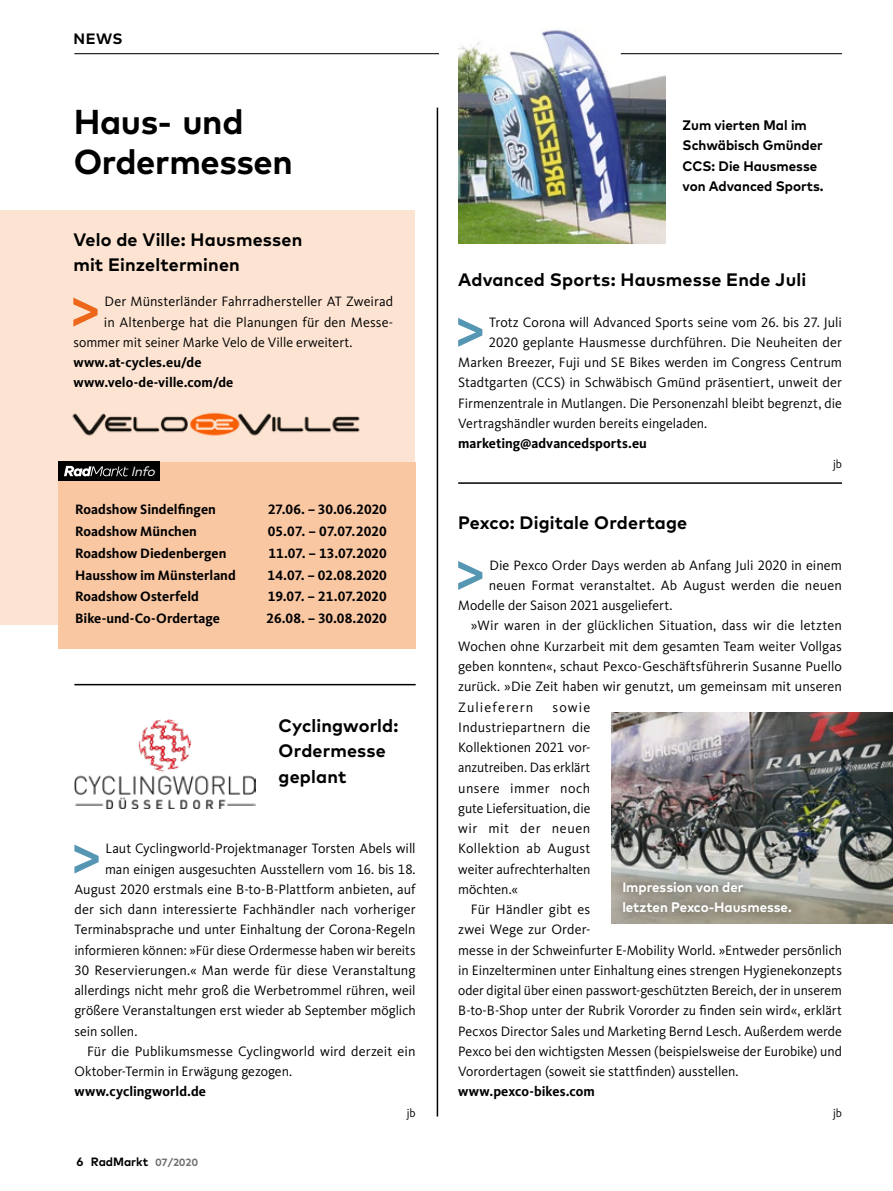
<style>
.page{position:relative;width:893px;height:1191px;background:#fff}
.page>*{position:absolute;margin:0;border:0;box-sizing:border-box;transform-origin:0 0}
.t1{font:700 34.5px/39.3px "Mark OT";letter-spacing:-.01em;color:#000}
.t2{font:700 18px/25.5px "Mark OT";letter-spacing:.01em;color:#000}
.t3{font:700 15px "Mark OT";color:#000}
.t4{font:14.1px/20.2px "Kievit OT";color:#000;text-align:justify}
.t5{font:700 14.1px/20.2px "Kievit OT";letter-spacing:.005em;color:#000}
.t6{font:14.1px "Kievit OT";color:#000;scale:.96 1}
.t7{font:14.1px "Kievit OT";letter-spacing:.075em;color:#000}
.t8{font:700 13.8px/20.2px "Mark OT";color:#000}
.t9{font:700 13.8px/20.2px "Mark OT";color:#fff}
.t10{font:italic 13.35px "Mark OT";color:#fff}
.t11{font:700 12px "Mark OT";color:#000}
.t12{font:12px "Kievit OT";color:#000}
.s1{font-size:10.5px;color:#706f6f}
</style>
<div class="page">
<div style="left:0;top:210px;width:415px;height:414px;background:#fde4d2"></div>
<hr style="left:437px;top:108px;width:1px;height:1008px;background:#000">
<svg style="left:73px;top:297px;width:25px;height:29px"></svg>
<img style="left:72px;top:412px;width:288px;height:24px">
<div style="left:58px;top:462px;width:358px;height:186px;background:#fac7a3"></div>
<div style="left:58px;top:462px;width:101px;height:19px;background:#000"></div>
<svg style="left:64px;top:466px;width:64px;height:10px"></svg>
<svg style="left:458px;top:318px;width:24px;height:29px"></svg>
<hr style="left:74px;top:684px;width:342px;height:1px;background:#000">
<hr style="left:458px;top:482px;width:384px;height:2px;background:#000">
<img style="left:458px;top:30px;width:208px;height:213px">
<svg style="left:74px;top:844px;width:25px;height:29px"></svg>
<img style="left:612px;top:712px;width:281px;height:211px">
<svg style="left:458px;top:561px;width:24px;height:29px"></svg>
<img style="left:75px;top:719px;width:180px;height:89px">
<hr style="left:74px;top:53px;width:365px;height:1px;background:#000">
<hr style="left:621px;top:53px;width:221px;height:1px;background:#000">
<div style="left:611px;top:870px;width:191px;height:54px;background:#000;opacity:.7"></div>
<hr style="left:892px;top:960px;width:1px;height:231px;background:#dceaf3">
<p class="t3" style="left:74px;top:29px;width:51px">NEWS</p>
<h1 class="t1" style="left:74px;top:101px;width:221px">Haus- und<br>Ordermessen</h1>
<p class="t2" style="left:73px;top:226px;width:230px">Velo de Ville: Hausmessen mit Einzelterminen</p>
<p class="t4" style="left:105px;top:291px;width:290px">Der Münsterländer Fahrradhersteller AT Zweirad</p>
<p class="t4" style="left:104px;top:312px;width:289px">in Altenberge hat die Planungen für den Messe-</p>
<p class="t4" style="left:73px;top:332px;width:281px">sommer mit seiner Marke Velo de Ville erweitert.</p>
<p class="t5" style="left:73px;top:352px;width:161px">www.at-cycles.eu/de www.velo-de-ville.com/de</p>
<p class="t10" style="left:131px;top:463px;width:29px">Info</p>
<p class="t5" style="left:75px;top:499px;width:142px">Roadshow Sindelfingen</p>
<p class="t5" style="left:268px;top:499px;width:120px">27.06. – 30.06.2020</p>
<p class="t5" style="left:75px;top:521px;width:123px">Roadshow München</p>
<p class="t5" style="left:268px;top:521px;width:121px">05.07. – 07.07.2020</p>
<p class="t5" style="left:75px;top:543px;width:153px">Roadshow Diedenbergen</p>
<p class="t5" style="left:268px;top:543px;width:120px">11.07. – 13.07.2020</p>
<p class="t5" style="left:75px;top:565px;width:162px">Hausshow im Münsterland</p>
<p class="t5" style="left:268px;top:565px;width:121px">14.07. – 02.08.2020</p>
<p class="t5" style="left:75px;top:586px;width:125px">Roadshow Osterfeld</p>
<p class="t5" style="left:268px;top:586px;width:121px">19.07. – 21.07.2020</p>
<p class="t5" style="left:75px;top:608px;width:146px">Bike-und-Co-Ordertage</p>
<p class="t5" style="left:267px;top:608px;width:122px">26.08. – 30.08.2020</p>
<p class="t2" style="left:279px;top:712px;width:122px">Cyclingworld:<br>Ordermesse geplant</p>
<p class="t4" style="left:105px;top:838px;width:312px">Laut Cyclingworld-Projektmanager Torsten Abels will</p>
<p class="t4" style="left:105px;top:858px;width:312px">man einigen ausgesuchten Ausstellern vom 16. bis 18.</p>
<p class="t4" style="left:74px;top:879px;width:343px">August 2020 erstmals eine B-to-B-Plattform anbieten, auf</p>
<p class="t4" style="left:74px;top:899px;width:343px">der sich dann interessierte Fachhändler nach vorheriger</p>
<p class="t4" style="left:74px;top:919px;width:343px">Terminabsprache und unter Einhaltung der Corona-Regeln</p>
<p class="t6" style="left:74px;top:941px;width:357px">informieren können: »Für diese Ordermesse haben wir bereits</p>
<p class="t4" style="left:74px;top:960px;width:343px">30 Reservierungen.« Man werde für diese Veranstaltung</p>
<p class="t4" style="left:74px;top:980px;width:343px">allerdings nicht mehr groß die Werbetrommel rühren, weil</p>
<p class="t4" style="left:74px;top:1000px;width:343px">größere Veranstaltungen erst wieder ab September möglich</p>
<p class="t4" style="left:74px;top:1020px;width:64px">sein sollen.</p>
<p class="t4" style="left:87px;top:1041px;width:330px">Für die Publikumsmesse Cyclingworld wird derzeit ein</p>
<p class="t4" style="left:74px;top:1061px;width:219px">Oktober-Termin in Erwägung gezogen.</p>
<p class="t5" style="left:74px;top:1081px;width:133px">www.cyclingworld.de</p>
<p class="t12" style="left:407px;top:1105px;width:10px">jb</p>
<p class="t11" style="left:77px;top:1153px;width:123px">6 RadMarkt <span class="s1">07/2020</span></p>
<p class="t8" style="left:683px;top:115px;width:142px">Zum vierten Mal im<br>Schwäbisch Gmünder<br>CCS: Die Hausmesse von Advanced Sports.</p>
<p class="t2" style="left:458px;top:266px;width:349px">Advanced Sports: Hausmesse Ende Juli</p>
<p class="t4" style="left:489px;top:312px;width:354px">Trotz Corona will Advanced Sports seine vom 26. bis 27. Juli</p>
<p class="t4" style="left:489px;top:332px;width:355px">2020 geplante Hausmesse durchführen. Die Neuheiten der</p>
<p class="t4" style="left:458px;top:352px;width:385px">Marken Breezer, Fuji und SE Bikes werden im Congress Centrum</p>
<p class="t4" style="left:458px;top:372px;width:385px">Stadtgarten (CCS) in Schwäbisch Gmünd präsentiert, unweit der</p>
<p class="t4" style="left:458px;top:393px;width:385px">Firmenzentrale in Mutlangen. Die Personenzahl bleibt begrenzt, die</p>
<p class="t4" style="left:458px;top:413px;width:251px">Vertragshändler wurden bereits eingeladen.</p>
<p class="t5" style="left:458px;top:433px;width:190px">marketing@advancedsports.eu</p>
<p class="t12" style="left:833px;top:457px;width:10px">jb</p>
<p class="t2" style="left:458px;top:509px;width:231px">Pexco: Digitale Ordertage</p>
<p class="t4" style="left:489px;top:555px;width:354px">Die Pexco Order Days werden ab Anfang Juli 2020 in einem</p>
<p class="t4" style="left:489px;top:575px;width:355px">neuen Format veranstaltet. Ab August werden die neuen</p>
<p class="t4" style="left:458px;top:595px;width:216px">Modelle der Saison 2021 ausgeliefert.</p>
<p class="t4" style="left:471px;top:615px;width:372px">»Wir waren in der glücklichen Situation, dass wir die letzten</p>
<p class="t4" style="left:458px;top:636px;width:385px">Wochen ohne Kurzarbeit mit dem gesamten Team weiter Vollgas</p>
<p class="t4" style="left:458px;top:656px;width:385px">geben konnten«, schaut Pexco-Geschäftsführerin Susanne Puello</p>
<p class="t4" style="left:458px;top:676px;width:385px">zurück. »Die Zeit haben wir genutzt, um gemeinsam mit unseren</p>
<p class="t7" style="left:458px;top:698px;width:77px">Zulieferern</p>
<p class="t4" style="left:458px;top:696px;width:134px;text-indent:94px">sowie Industriepartnern die Kollektionen 2021 vor&shy;anzutreiben. Das erklärt unsere immer noch gute Liefersituation, die wir mit der neuen Kollektion ab August weiter aufrechterhalten möchten.«</p>
<p class="t4" style="left:458px;top:899px;width:385px;text-align:left;text-indent:13px">Für Händler gibt es<br>zwei Wege zur Order-<br>messe in der Schweinfurter E-Mobility World. »Entweder persönlich in Einzelterminen unter Einhaltung eines strengen Hygienekonzepts oder digital über einen passwort-geschützten Bereich, der in unserem B-to-B-Shop unter der Rubrik Vororder zu finden sein wird«, erklärt Pecxos Director Sales und Marketing Bernd Lesch. Außerdem werde Pexco bei den wichtigsten Messen (beispielsweise der Eurobike) und Vorordertagen (soweit sie stattfinden) ausstellen.</p>
<p class="t5" style="left:458px;top:1081px;width:138px">www.pexco-bikes.com</p>
<p class="t12" style="left:833px;top:1105px;width:10px">jb</p>
<p class="t9" style="left:622px;top:876px;width:171px">Impression von der letzten Pexco-Hausmesse.</p>
</div>
